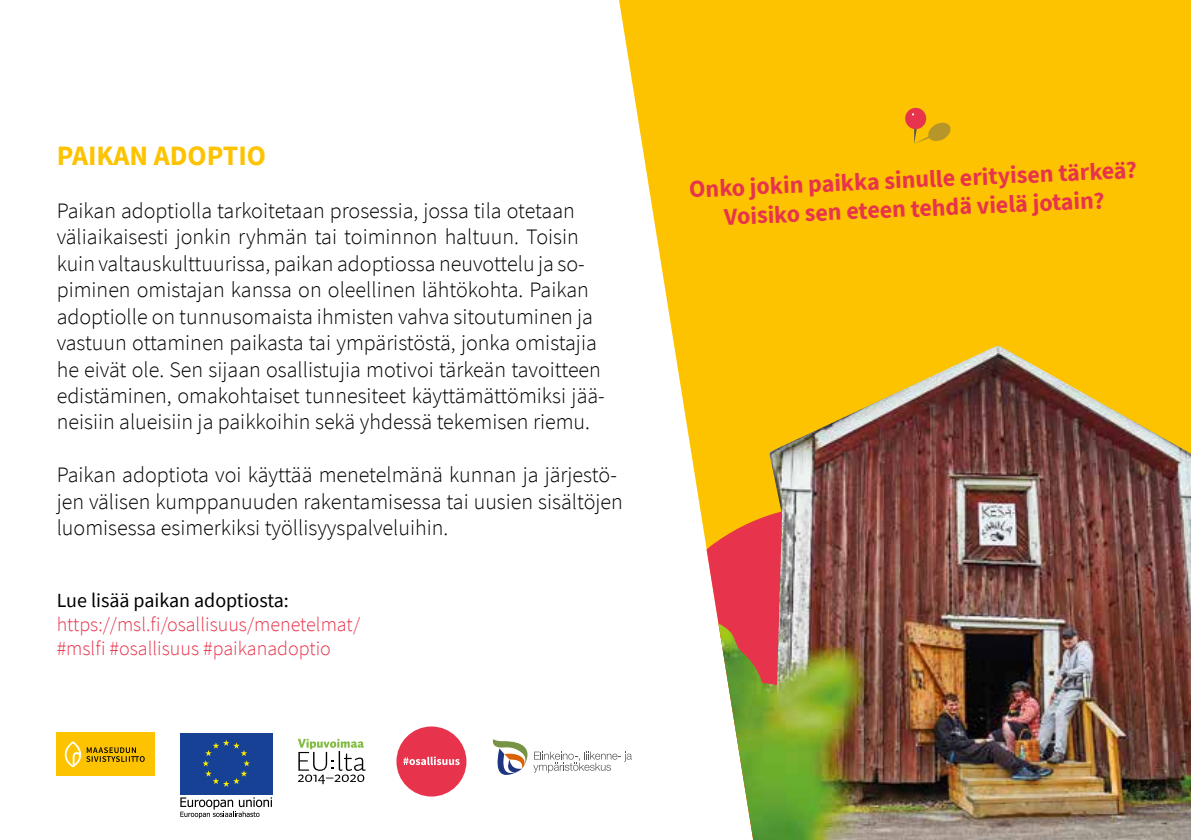
<style>
.page{position:relative;width:1191px;height:840px;background:#fff}
.page>*{position:absolute;margin:0;border:0;box-sizing:border-box;transform-origin:0 0}
.t1{font:700 28px "Source Sans Pro";color:#fdc300}
.t2{font:700 24px/28.8px "Source Sans Pro";color:#e7344c;text-align:center}
.t3{font:300 22px/26.4px "Source Sans Pro";color:#000}
.t4{font:300 20px/24px "Source Sans Pro";color:#e7344c}
.t5{font:20px "Source Sans Pro";color:#000}
</style>
<div class="page">
<svg style="left:619px;top:0;width:572px;height:505px;background:#fdc818"></svg>
<svg style="left:904px;top:107px;width:22px;height:22px"></svg>
<svg style="left:914px;top:121px;width:37px;height:23px"></svg>
<div style="left:180px;top:732px;width:92px;height:61px;background:#164194"></div>
<svg style="left:202px;top:740px;width:48px;height:46px"></svg>
<svg style="left:180px;top:797px;width:92px;height:20px"></svg>
<div style="left:56px;top:732px;width:99px;height:43px;background:#fdc300"></div>
<svg style="left:65px;top:741px;width:80px;height:25px"></svg>
<svg style="left:298px;top:738px;width:68px;height:45px"></svg>
<div style="left:396px;top:726px;width:70px;height:70px;background:#e7344c;border-radius:50%"></div>
<svg style="left:403px;top:756px;width:56px;height:8px"></svg>
<svg style="left:492px;top:739px;width:129px;height:36px"></svg>
<svg style="left:624px;top:505px;width:94px;height:257px"></svg>
<img style="left:718px;top:346px;width:473px;height:493px">
<p class="t1" style="left:57px;top:137px;width:211px">PAIKAN ADOPTIO</p>
<p class="t3" style="left:57px;top:197px;width:549px">Paikan adoptiolla tarkoitetaan prosessia, jossa tila otetaan väliaikaisesti jonkin ryhmän tai toiminnon haltuun. Toisin kuin valtauskulttuurissa, paikan adoptiossa neuvottelu ja so&shy;piminen omistajan kanssa on oleellinen lähtökohta. Paikan adoptiolle on tunnusomaista ihmisten vahva sitoutuminen ja vastuun ottaminen paikasta tai ympäristöstä, jonka omistajia he eivät ole. Sen sijaan osallistujia motivoi tärkeän tavoitteen edistäminen, omakohtaiset tunnesiteet käyttämättömiksi jää&shy;neisiin alueisiin ja paikkoihin sekä yhdessä tekemisen riemu.</p>
<p class="t3" style="left:57px;top:461px;width:567px">Paikan adoptiota voi käyttää menetelmänä kunnan ja järjestö&shy;jen välisen kumppanuuden rakentamisessa tai uusien sisältöjen luomisessa esimerkiksi työllisyyspalveluihin.</p>
<p class="t5" style="left:57px;top:587px;width:234px">Lue lisää paikan adoptiosta:</p>
<p class="t4" style="left:57px;top:612px;width:305px">https://msl.fi/osallisuus/menetelmat/ #mslfi #osallisuus #paikanadoptio</p>
<p class="t2" style="left:688px;top:172px;width:449px;rotate:-2deg">Onko jokin paikka sinulle erityisen tärkeä?<br>Voisiko sen eteen tehdä vielä jotain?</p>
</div>
